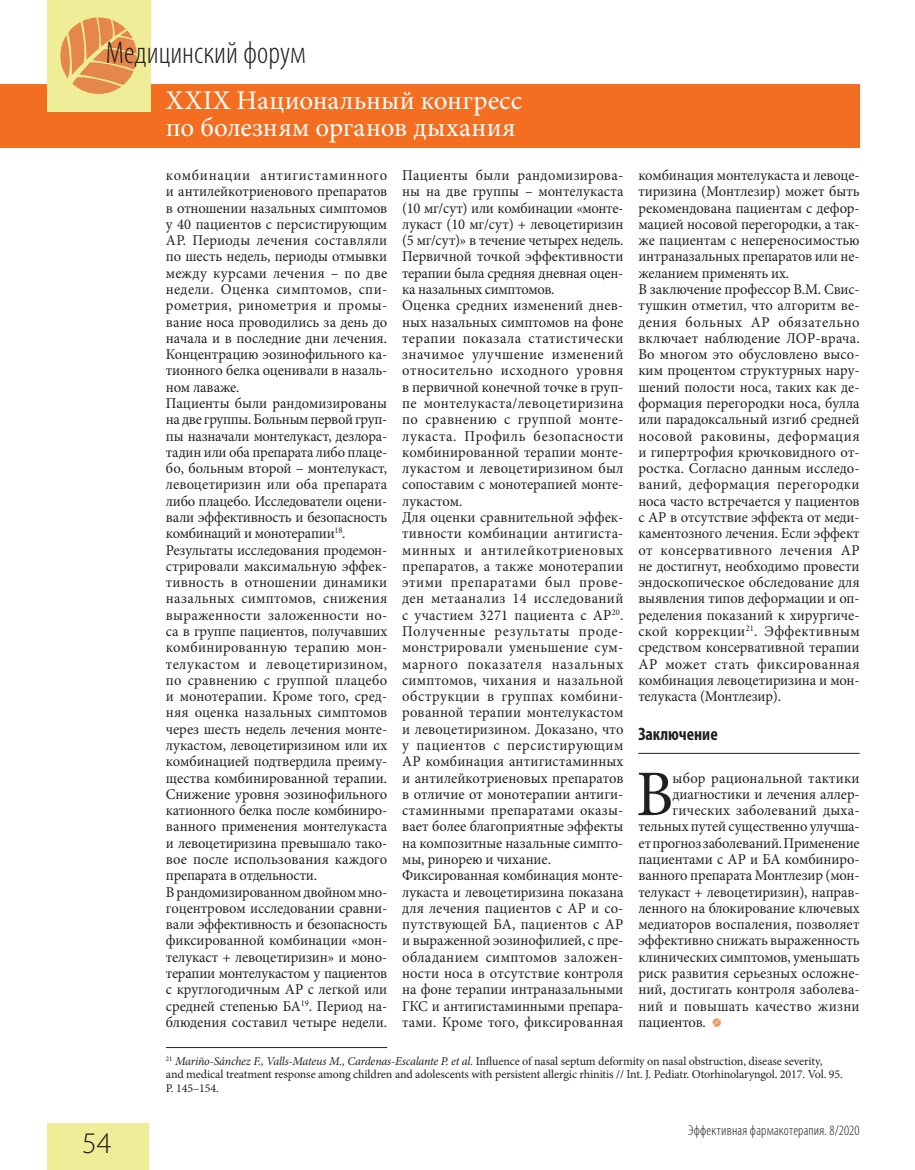
<style>
.page{position:relative;width:915px;height:1170px;background:#fff}
.page>*{position:absolute;margin:0;border:0;box-sizing:border-box;transform-origin:0 0}
.t1{font:65.1px "Minion Pro";color:#231f20}
.t2{font:300 condensed 31.5px "Myriad Pro";color:#231f20}
.t3{font:300 30px "Myriad Pro";color:#231f20}
.t4{font:27px/27px "Minion Pro";letter-spacing:.005em;color:#fff}
.t5{font:700 condensed 18px "Myriad Pro";color:#231f20}
.t6{font:15px/16.2px "Minion Pro";color:#231f20}
.t7{font:15px "Minion Pro";letter-spacing:.02em;color:#231f20}
.t8{font:300 condensed 14.25px "Myriad Pro";letter-spacing:.015em;color:#231f20}
.t9{font:12px/13.5px "Minion Pro";letter-spacing:-.01em;color:#231f20}
.s1{font-style:italic}
</style>
<div class="page">
<div style="left:0;top:84px;width:859px;height:63px;background:#f36e21"></div>
<div style="left:47px;top:0;width:103px;height:111px;background:#efed97"></div>
<svg style="left:60px;top:17px;width:77px;height:77px"></svg>
<div style="left:47px;top:1123px;width:101px;height:46px;background:#efed97"></div>
<hr style="left:638px;top:753px;width:221px;height:1px;background:#231f20">
<svg style="left:712px;top:1018px;width:8px;height:8px"></svg>
<hr style="left:166px;top:1047px;width:221px;height:1px;background:#231f20">
<h2 class="t2" style="left:106px;top:34px;width:201px">Медицинский форум</h2>
<h3 class="t3" style="left:82px;top:1125px;width:31px">54</h3>
<h3 class="t4" style="left:166px;top:87px;width:358px">XXIX Национальный конгресс по болезням органов дыхания</h3>
<p class="t6" style="left:166px;top:167px;width:223px">комбинации антигистаминного и антилейкотриенового препаратов в отношении назальных симптомов у 40 пациентов с персистирующим<br>АР. Периоды лечения составляли по шесть недель, периоды отмывки между курсами лечения – по две недели. Оценка симптомов, спи&shy;рометрия, ринометрия и промы&shy;вание носа проводились за день до начала и в последние дни лечения.<br>Концентрацию эозинофильного ка&shy;тионного белка оценивали в назаль&shy;ном лаваже.<br>Пациенты были рандомизированы на две группы. Больным первой груп&shy;пы назначали монтелукаст, дезлора&shy;тадин или оба препарата либо плаце&shy;бо, больным второй – монтелукаст, левоцетиризин или оба препарата либо плацебо. Исследователи оцени&shy;вали эффективность и безопасность комбинаций и монотерапии<sup>18</sup>.<br>Результаты исследования продемон&shy;стрировали максимальную эффек&shy;тивность в отношении динамики назальных симптомов, снижения выраженности заложенности но&shy;са в группе пациентов, получавших комбинированную терапию мон&shy;телукастом и левоцетиризином, по сравнению с группой плацебо и монотерапии. Кроме того, сред&shy;няя оценка назальных симптомов через шесть недель лечения монте&shy;лукастом, левоцетиризином или их комбинацией подтвердила преиму&shy;щества комбинированной терапии.<br>Снижение уровня эозинофильного катионного белка после комбиниро&shy;ванного применения монтелукаста и левоцетиризина превышало тако&shy;вое после использования каждого препарата в отдельности.<br>В рандомизированном двойном мно&shy;гоцентровом исследовании сравни&shy;вали эффективность и безопасность фиксированной комбинации «мон&shy;телукаст + левоцетиризин» и моно&shy;терапии монтелукастом у пациентов с круглогодичным АР с легкой или средней степенью БА<sup>19</sup>. Период на&shy;блюдения составил четыре недели.</p>
<p class="t6" style="left:402px;top:167px;width:223px">Пациенты были рандомизирова&shy;ны на две группы – монтелукаста (10 мг/сут) или комбинации «монте&shy;лукаст (10 мг/сут) + левоцетиризин (5 мг/сут)» в течение четырех недель.<br>Первичной точкой эффективности терапии была средняя дневная оцен&shy;ка назальных симптомов.<br>Оценка средних изменений днев&shy;ных назальных симптомов на фоне терапии показала статистически значимое улучшение изменений относительно исходного уровня в первичной конечной точке в груп&shy;пе монтелукаста/левоцетиризина по сравнению с группой монте&shy;лукаста. Профиль безопасности комбинированной терапии монте&shy;лукастом и левоцетиризином был сопоставим с монотерапией монте&shy;лукастом.<br>Для оценки сравнительной эффек&shy;тивности комбинации антигиста&shy;минных и антилейкотриеновых препаратов, а также монотерапии этими препаратами был прове&shy;ден метаанализ 14 исследований с участием 3271 пациента с АР<sup>20</sup>.<br>Полученные результаты проде&shy;монстрировали уменьшение сум&shy;марного показателя назальных симптомов, чихания и назальной обструкции в группах комбини&shy;рованной терапии монтелукастом и левоцетиризином. Доказано, что у пациентов с персистирующим<br>АР комбинация антигистаминных и антилейкотриеновых препаратов в отличие от монотерапии антиги&shy;стаминными препаратами оказы&shy;вает более благоприятные эффекты на композитные назальные симпто&shy;мы, ринорею и чихание.<br>Фиксированная комбинация монте&shy;лукаста и левоцетиризина показана для лечения пациентов с АР и со&shy;путствующей БА, пациентов с АР и выраженной эозинофилией, с пре&shy;обладанием симптомов заложен&shy;ности носа в отсутствие контроля на фоне терапии интраназальными<br>ГКС и антигистаминными препара&shy;тами. Кроме того, фиксированная</p>
<p class="t6" style="left:638px;top:167px;width:223px">комбинация монтелукаста и левоце&shy;тиризина (Монтлезир) может быть рекомендована пациентам с дефор&shy;мацией носовой перегородки, а так&shy;же пациентам с непереносимостью интраназальных препаратов или не&shy;желанием применять их.<br>В заключение профессор В.М. Свис&shy;тушкин отметил, что алгоритм ве&shy;дения больных АР обязательно включает наблюдение ЛОР-врача.<br>Во многом это обусловлено высо&shy;ким процентом структурных нару&shy;шений полости носа, таких как де&shy;формация перегородки носа, булла или парадоксальный изгиб средней носовой раковины, деформация и гипертрофия крючковидного от&shy;ростка. Согласно данным исследо&shy;ваний, деформация перегородки носа часто встречается у пациентов с АР в отсутствие эффекта от меди&shy;каментозного лечения. Если эффект от консервативного лечения АР не достигнут, необходимо провести эндоскопическое обследование для выявления типов деформации и оп&shy;ределения показаний к хирургиче&shy;ской коррекции<sup>21</sup>. Эффективным средством консервативной терапии<br>АР может стать фиксированная комбинация левоцетиризина и мон&shy;телукаста (Монтлезир).</p>
<p class="t5" style="left:638px;top:723px;width:81px">Заключение</p>
<h1 class="t1" style="left:636px;top:750px;width:39px">В</h1>
<p class="t6" style="left:672px;top:769px;width:188px">ыбор рациональной тактики</p>
<p class="t6" style="left:672px;top:786px;width:188px">диагностики и лечения аллер-</p>
<p class="t6" style="left:672px;top:802px;width:188px">гических заболеваний дыха-</p>
<p class="t6" style="left:638px;top:818px;width:223px">тельных путей существенно улучша-</p>
<p class="t6" style="left:638px;top:834px;width:223px">ет прогноз заболеваний. Применение</p>
<p class="t6" style="left:638px;top:851px;width:223px">пациентами с АР и БА комбиниро-</p>
<p class="t6" style="left:638px;top:867px;width:223px">ванного препарата Монтлезир (мон-</p>
<p class="t6" style="left:638px;top:883px;width:223px">телукаст + левоцетиризин), направ-</p>
<p class="t6" style="left:638px;top:899px;width:223px">ленного на блокирование ключевых</p>
<p class="t6" style="left:638px;top:916px;width:223px">медиаторов воспаления, позволяет</p>
<p class="t6" style="left:638px;top:932px;width:223px">эффективно снижать выраженность</p>
<p class="t6" style="left:638px;top:948px;width:223px">клинических симптомов, уменьшать</p>
<p class="t6" style="left:638px;top:965px;width:223px">риск развития серьезных осложне-</p>
<p class="t6" style="left:638px;top:981px;width:223px">ний, достигать контроля заболева-</p>
<p class="t7" style="left:638px;top:995px;width:223px">ний и повышать качество жизни</p>
<p class="t6" style="left:638px;top:1013px;width:69px">пациентов.</p>
<p class="t9" style="left:166px;top:1054px;width:678px"><sup>21</sup> <span class="s1">Mariño-Sánchez F., Valls-Mateus M., Cardenas-Escalante P. et al.</span> Influence of nasal septum deformity on nasal obstruction, disease severity, and medical treatment response among children and adolescents with persistent allergic rhinitis // Int. J. Pediatr. Otorhinolaryngol. 2017. Vol. 95.<br>P. 145–154.</p>
<p class="t8" style="left:688px;top:1121px;width:173px">Эффективная фармакотерапия. 8/2020</p>
</div>
